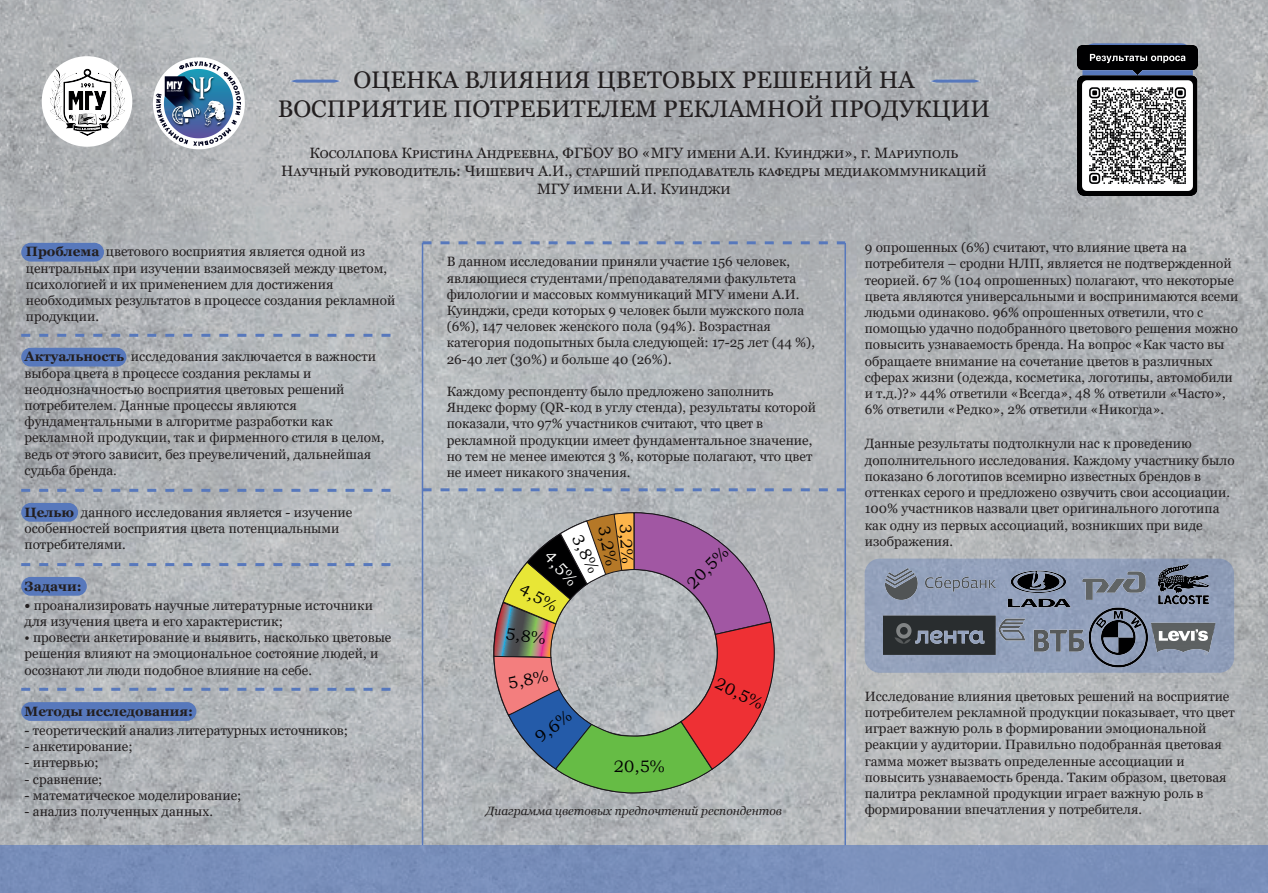
<style>
.page{position:relative;width:1268px;height:893px;background:#fff}
.page>*{position:absolute;margin:0;border:0;box-sizing:border-box;transform-origin:0 0}
.t1{font:24px/28.8px "Georgia";color:#231f20;text-align:center}
.t2{font:16.5px "Bookman Old Style";color:#000001}
.t3{font:16.5px "Bookman Old Style";color:#fff}
.t4{font:15px/18px "Georgia";color:#231f20;text-align:center}
.t5{font:13.5px/16.2px "Georgia";color:#231f20}
.t6{font:700 13.5px "Georgia";color:#231f20}
.t7{font:italic 12px "Georgia";color:#231f20}
.s1{font-weight:700}
</style>
<div class="page">
<img style="left:0;top:0;width:1267px;height:845px">
<hr style="left:421px;top:243px;width:2px;height:602px;background:#5778bc">
<hr style="left:844px;top:243px;width:1px;height:602px;background:#5778bc">
<img style="left:44px;top:45px;width:86px;height:113px">
<img style="left:132px;top:37px;width:133px;height:133px">
<img style="left:1077px;top:46px;width:120px;height:150px">
<div style="left:21px;top:243px;width:83px;height:19px;background:#5778bc;border-radius:9px"></div>
<svg style="left:290px;top:80px;width:50px;height:3px"></svg>
<svg style="left:930px;top:80px;width:50px;height:3px"></svg>
<div style="left:21px;top:348px;width:105px;height:19px;background:#5778bc;border-radius:9px"></div>
<div style="left:21px;top:577px;width:66px;height:19px;background:#5778bc;border-radius:9px"></div>
<div style="left:21px;top:702px;width:175px;height:19px;background:#5778bc;border-radius:9px"></div>
<div style="left:21px;top:503px;width:57px;height:19px;background:#5778bc;border-radius:9px"></div>
<svg style="left:21px;top:334px;width:378px;height:3px"></svg>
<svg style="left:21px;top:489px;width:378px;height:3px"></svg>
<svg style="left:21px;top:563px;width:378px;height:3px"></svg>
<svg style="left:21px;top:688px;width:378px;height:3px"></svg>
<div style="left:0;top:845px;width:1267px;height:48px;background:#798fba"></div>
<svg style="left:493px;top:512px;width:281px;height:281px;background:#a5918d"></svg>
<svg style="left:422px;top:241px;width:423px;height:3px"></svg>
<svg style="left:423px;top:488px;width:422px;height:3px"></svg>
<div style="left:864px;top:559px;width:369px;height:114px;background:#929fba;border-radius:15px"></div>
<img style="left:883px;top:560px;width:332px;height:111px">
<h1 class="t1" style="left:277px;top:66px;width:713px">ОЦЕНКА ВЛИЯНИЯ ЦВЕТОВЫХ РЕШЕНИЙ НА<br>ВОСПРИЯТИЕ ПОТРЕБИТЕЛЕМ РЕКЛАМНОЙ ПРОДУКЦИИ</h1>
<p class="t4" style="left:281px;top:144px;width:706px">КОСОЛАПОВА КРИСТИНА АНДРЕЕВНА, ФГБОУ ВО «МГУ ИМЕНИ А.И. КУИНДЖИ», Г. МАРИУПОЛЬ<br>НАУЧНЫЙ РУКОВОДИТЕЛЬ: ЧИШЕВИЧ А.И., СТАРШИЙ ПРЕПОДАВАТЕЛЬ КАФЕДРЫ МЕДИАКОММУНИКАЦИЙ<br>МГУ ИМЕНИ А.И. КУИНДЖИ</p>
<p class="t5" style="left:26px;top:244px;width:371px"><span class="s1">Проблема</span> цветового восприятия является одной из центральных при изучении взаимосвязей между цветом, психологией и их применением для достижения необходимых результатов в процессе создания рекламной продукции.</p>
<p class="t5" style="left:25px;top:349px;width:361px"><span class="s1">Актуальность</span> исследования заключается в важности выбора цвета в процессе создания рекламы и неоднозначностью восприятия цветовых решений потребителем. Данные процессы являются фундаментальными в алгоритме разработки как рекламной продукции, так и фирменного стиля в целом, ведь от этого зависит, без преувеличений, дальнейшая судьба бренда.</p>
<p class="t5" style="left:25px;top:504px;width:329px"><span class="s1">Целью</span> данного исследования является - изучение особенностей восприятия цвета потенциальными потребителями.</p>
<p class="t6" style="left:25px;top:577px;width:59px">Задачи:</p>
<p class="t5" style="left:25px;top:597px;width:350px"><span class="s1">•</span> проанализировать научные литературные источники для изучения цвета и его характеристик;</p>
<p class="t5" style="left:25px;top:630px;width:368px">• провести анкетирование и выявить, насколько цветовые решения влияют на эмоциональное состояние людей, и осознают ли люди подобное влияние на себе.</p>
<p class="t6" style="left:25px;top:702px;width:170px">Методы исследования:</p>
<p class="t5" style="left:25px;top:722px;width:325px">- теоретический анализ литературных источников;</p>
<p class="t5" style="left:25px;top:739px;width:109px">- анкетирование;</p>
<p class="t5" style="left:25px;top:755px;width:75px">- интервью;</p>
<p class="t5" style="left:25px;top:771px;width:79px">- сравнение;</p>
<p class="t5" style="left:25px;top:787px;width:218px">- математическое моделирование;</p>
<p class="t5" style="left:25px;top:803px;width:190px">- анализ полученных данных.</p>
<p class="t5" style="left:446px;top:254px;width:370px">В данном исследовании приняли участие 156 человек, являющиеся студентами/преподавателями факультета филологии и массовых коммуникаций МГУ имени А.И.<br>Куинджи, среди которых 9 человек были мужского пола (6%), 147 человек женского пола (94%). Возрастная категория подопытных была следующей: 17-25 лет (44 %), 26-40 лет (30%) и больше 40 (26%).</p>
<p class="t5" style="left:446px;top:383px;width:370px">Каждому респонденту было предложено заполнить Яндекс форму (QR-код в углу стенда), результаты которой показали, что 97% участников считают, что цвет в рекламной продукции имеет фундаментальное значение, но тем не менее имеются 3 %, которые полагают, что цвет не имеет никакого значения.</p>
<p class="t2" style="left:614px;top:523px;width:42px;rotate:78deg">3,2%</p>
<p class="t2" style="left:636px;top:523px;width:42px;rotate:87deg">3,2%</p>
<p class="t2" style="left:586px;top:531px;width:42px;rotate:63deg">3,8%</p>
<p class="t3" style="left:555px;top:546px;width:42px;rotate:48deg">4,5%</p>
<p class="t2" style="left:525px;top:578px;width:42px;rotate:29deg">4,5%</p>
<p class="t2" style="left:507px;top:622px;width:42px;rotate:8deg">5,8%</p>
<p class="t2" style="left:506px;top:673px;width:42px;rotate:-12deg">5,8%</p>
<p class="t2" style="left:530px;top:730px;width:42px;rotate:-37deg">9,6%</p>
<p class="t2" style="left:614px;top:755px;width:52px">20,5%</p>
<p class="t2" style="left:681px;top:578px;width:52px;rotate:-45deg">20,5%</p>
<p class="t2" style="left:721px;top:673px;width:52px;rotate:26deg">20,5%</p>
<p class="t7" style="left:485px;top:803px;width:298px">Диаграмма цветовых предпочтений респондентов</p>
<p class="t5" style="left:864px;top:240px;width:375px">9 опрошенных (6%) считают, что влияние цвета на потребителя – сродни НЛП, является не подтвержденной теорией. 67 % (104 опрошенных) полагают, что некоторые цвета являются универсальными и воспринимаются всеми людьми одинаково. 96% опрошенных ответили, что с помощью удачно подобранного цветового решения можно повысить узнаваемость бренда. На вопрос «Как часто вы обращаете внимание на сочетание цветов в различных сферах жизни (одежда, косметика, логотипы, автомобили и т.д.)?» 44% ответили «Всегда», 48 % ответили «Часто», 6% ответили «Редко», 2% ответили «Никогда».</p>
<p class="t5" style="left:864px;top:436px;width:371px">Данные результаты подтолкнули нас к проведению дополнительного исследования. Каждому участнику было показано 6 логотипов всемирно известных брендов в оттенках серого и предложено озвучить свои ассоциации.<br>100% участников назвали цвет оригинального логотипа как одну из первых ассоциаций, возникших при виде изображения.</p>
<p class="t5" style="left:864px;top:688px;width:371px">Исследование влияния цветовых решений на восприятие потребителем рекламной продукции показывает, что цвет играет важную роль в формировании эмоциональной реакции у аудитории. Правильно подобранная цветовая гамма может вызвать определенные ассоциации и повысить узнаваемость бренда. Таким образом, цветовая палитра рекламной продукции играет важную роль в формировании впечатления у потребителя.</p>
</div>
